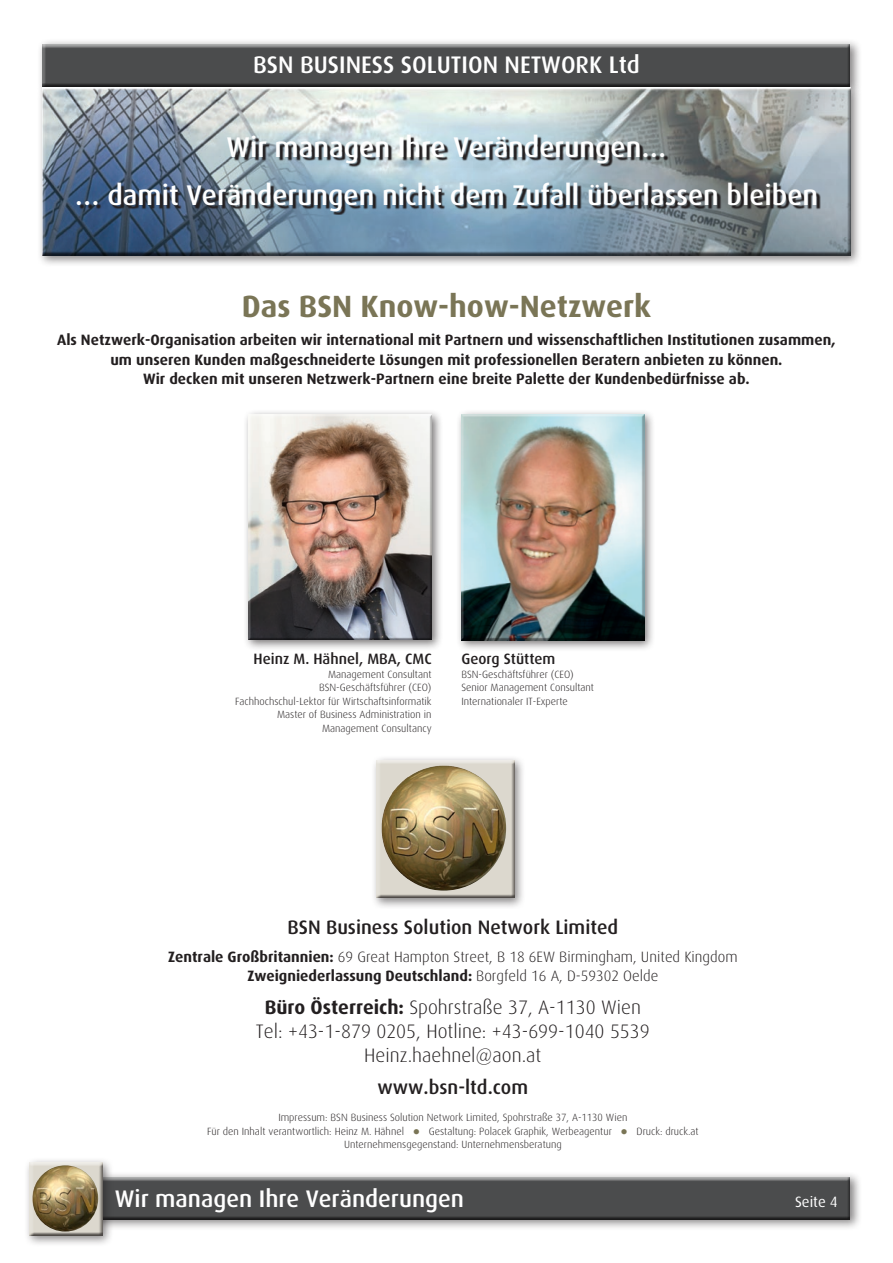
<style>
.page{position:relative;width:893px;height:1263px;background:#fff}
.page>*{position:absolute;margin:0;border:0;box-sizing:border-box;transform-origin:0 0}
.t1{font:700 30.75px "Dax";color:#7a7556}
.t2{font:500 28.5px/47.7px "Dax";color:#fff;text-align:center}
.t3{font:500 24px "Dax";color:#fff}
.t4{font:300 19.5px/24px "Dax";color:#231f20;text-align:center}
.t5{font:500 19.5px "Dax";color:#231f20}
.t6{font:700 15px/19.5px "Dax";color:#231f20;text-align:center}
.t7{font:300 15px/19.5px "Dax";color:#231f20;text-align:center}
.t8{font:500 15px "Dax";color:#231f20}
.t9{font:15px "Dax";color:#fff}
.t10{font:300 10.5px/13.5px "Dax";color:#231f20;text-align:center}
.s1{font-weight:700}
.s2{color:#7a7556}
</style>
<div class="page">
<div style="left:37px;top:38px;width:825px;height:60px;background:#231f20;opacity:.54"></div>
<div style="left:41px;top:43px;width:810px;height:43px;background:#e2e2e2"></div>
<div style="left:41px;top:44px;width:810px;height:44px;background:#231f20;opacity:.75"></div>
<div style="left:37px;top:1171px;width:825px;height:60px;background:#231f20;opacity:.54"></div>
<div style="left:41px;top:1176px;width:810px;height:45px;background:#231f20;opacity:.75"></div>
<div style="left:243px;top:409px;width:200px;height:242px;background:#231f20;opacity:.6"></div>
<div style="left:247px;top:414px;width:186px;height:227px;background:#231f20;opacity:.75"></div>
<div style="left:456px;top:409px;width:200px;height:242px;background:#231f20;opacity:.6"></div>
<div style="left:459px;top:413px;width:186px;height:228px;background:#231f20;opacity:.75"></div>
<div style="left:37px;top:82px;width:825px;height:184px;background:#231f20;opacity:.54"></div>
<div style="left:41px;top:87px;width:810px;height:171px;background:#231f20;opacity:.75"></div>
<div style="left:371px;top:755px;width:155px;height:154px;background:#231f20;opacity:.54"></div>
<div style="left:377px;top:760px;width:139px;height:138px;background:#231f20;opacity:.75"></div>
<img style="left:382px;top:765px;width:124px;height:126px;border-radius:62px">
<div style="left:24px;top:1157px;width:90px;height:90px;background:#231f20;opacity:.54"></div>
<div style="left:29px;top:1161px;width:76px;height:75px;background:#231f20;opacity:.75"></div>
<img style="left:32px;top:1165px;width:66px;height:66px;border-radius:33px">
<svg style="left:79px;top:137px;width:742px;height:78px;background:#7c8e9a"></svg>
<h3 class="t3" style="left:253px;top:51px;width:388px">BSN BUSINESS SOLUTION NETWORK Ltd</h3>
<h2 class="t2" style="left:75px;top:124px;width:745px">Wir managen Ihre Veränderungen…<br>… damit Veränderungen nicht dem Zufall überlassen bleiben</h2>
<h1 class="t1" style="left:242px;top:289px;width:411px">Das BSN Know-how-Netzwerk</h1>
<p class="t6" style="left:57px;top:330px;width:780px">Als Netzwerk-Organisation arbeiten wir international mit Partnern und wissenschaftlichen Institutionen zusammen, um unseren Kunden maßgeschneiderte Lösungen mit professionellen Beratern anbieten zu können.<br>Wir decken mit unseren Netzwerk-Partnern eine breite Palette der Kundenbedürfnisse ab.</p>
<h3 class="t8" style="left:254px;top:651px;width:180px">Heinz M. Hähnel, MBA, CMC</h3>
<p class="t10" style="left:235px;top:667px;width:198px;text-align:right">Management Consultant<br>BSN-Geschäftsführer (CEO)<br>Fachhochschul-Lektor für Wirtschaftsinformatik Master of Business Administration in Management Consultancy</p>
<h3 class="t8" style="left:461px;top:651px;width:96px">Georg Stüttem</h3>
<p class="t10" style="left:461px;top:667px;width:134px;text-align:left">BSN-Geschäftsführer (CEO)<br>Senior Management Consultant<br>Internationaler IT-Experte</p>
<h3 class="t5" style="left:287px;top:916px;width:332px">BSN Business Solution Network Limited</h3>
<h3 class="t7" style="left:168px;top:947px;width:571px"><span class="s1">Zentrale Großbritannien:</span> 69 Great Hampton Street, B 18 6EW Birmingham, United Kingdom<br><span class="s1">Zweigniederlassung Deutschland:</span> Borgfeld 16 A, D-59302 Oelde</h3>
<h3 class="t4" style="left:256px;top:995px;width:395px"><span class="s1">Büro Österreich:</span> Spohrstraße 37, A-1130 Wien<br>Tel: +43-1-879 0205, Hotline: +43-699-1040 5539<br>Heinz.haehnel@aon.at</h3>
<h3 class="t5" style="left:377px;top:1076px;width:152px">www.bsn-ltd.com</h3>
<p class="t10" style="left:207px;top:1111px;width:493px">Impressum: BSN Business Solution Network Limited, Spohrstraße 37, A-1130 Wien<br>Für den Inhalt verantwortlich: Heinz M. Hähnel <span class="s2">●</span> Gestaltung: Polacek Graphik, Werbeagentur <span class="s2">●</span> Druck: druck.at<br>Unternehmensgegenstand: Unternehmensberatung</p>
<h3 class="t3" style="left:115px;top:1186px;width:351px">Wir managen Ihre Veränderungen</h3>
<h3 class="t9" style="left:795px;top:1194px;width:44px">Seite 4</h3>
</div>
